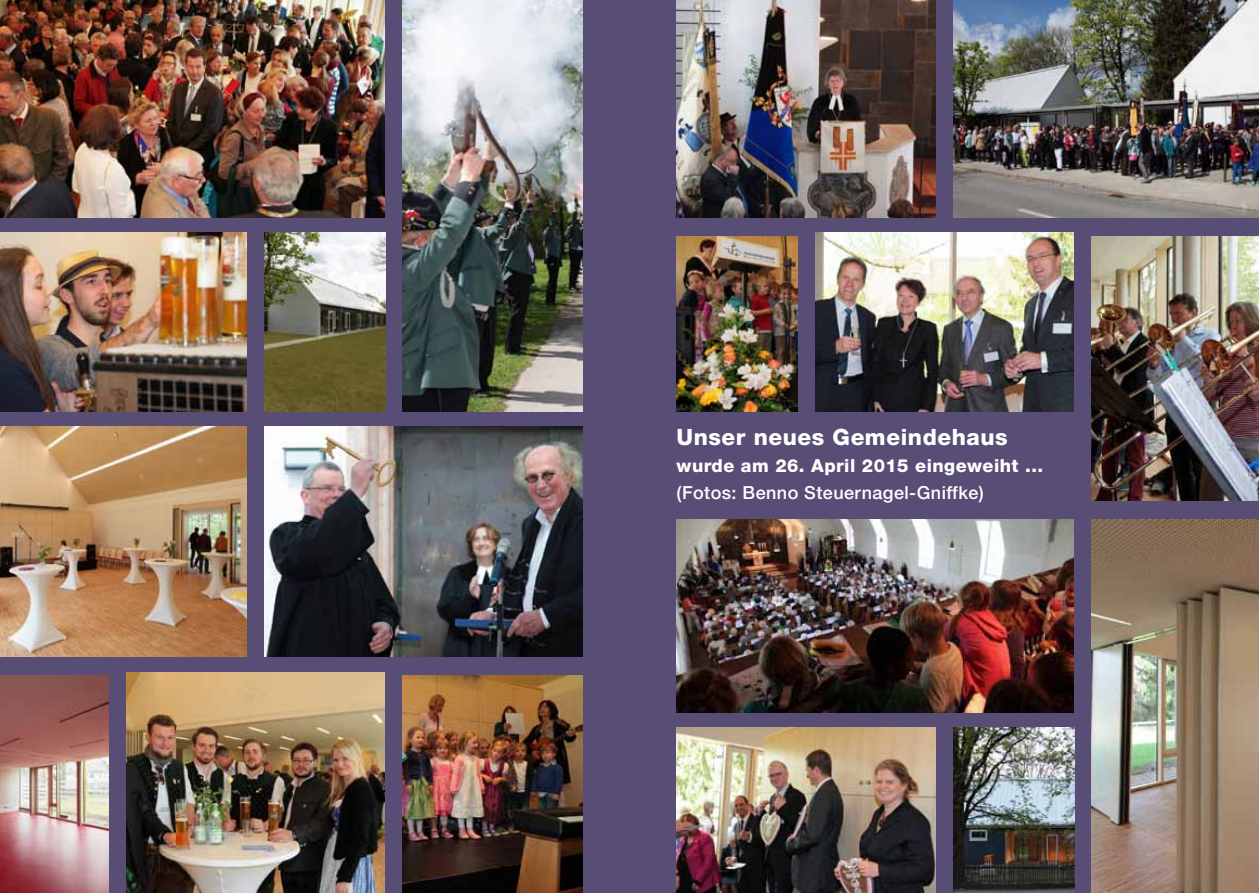
<style>
.page{position:relative;width:1259px;height:893px;background:#584d75}
.page>*{position:absolute;margin:0;border:0;box-sizing:border-box;transform-origin:0 0}
.t1{font:800 22.5px "Helvetica Neue LT Std";letter-spacing:.025em;color:#fff}
.t2{font:800 18px "Helvetica Neue LT Std";letter-spacing:.025em;color:#fff}
.t3{font:500 18px "Helvetica Neue LT Std";letter-spacing:.025em;color:#fff}
</style>
<div class="page">
<img style="left:676px;top:0;width:259px;height:217px">
<img style="left:0;top:427px;width:246px;height:230px">
<img style="left:815px;top:233px;width:259px;height:178px">
<img style="left:126px;top:672px;width:259px;height:221px">
<img style="left:1091px;top:236px;width:168px;height:265px">
<img style="left:402px;top:676px;width:181px;height:217px">
<img style="left:953px;top:728px;width:121px;height:165px">
<img style="left:264px;top:233px;width:121px;height:178px">
<img style="left:676px;top:236px;width:121px;height:175px">
<img style="left:0;top:676px;width:108px;height:217px">
<img style="left:1091px;top:520px;width:168px;height:373px">
<img style="left:402px;top:0;width:181px;height:411px">
<img style="left:953px;top:0;width:306px;height:217px">
<img style="left:264px;top:427px;width:319px;height:230px">
<img style="left:676px;top:728px;width:259px;height:165px">
<img style="left:0;top:233px;width:246px;height:178px">
<img style="left:676px;top:520px;width:398px;height:192px">
<img style="left:0;top:0;width:385px;height:217px">
<p class="t1" style="left:676px;top:423px;width:332px">Unser neues Gemeindehaus</p>
<p class="t2" style="left:676px;top:454px;width:368px">wurde am 26. April 2015 eingeweiht ...</p>
<p class="t3" style="left:676px;top:481px;width:309px">(Fotos: Benno Steuernagel-Gniffke)</p>
</div>
